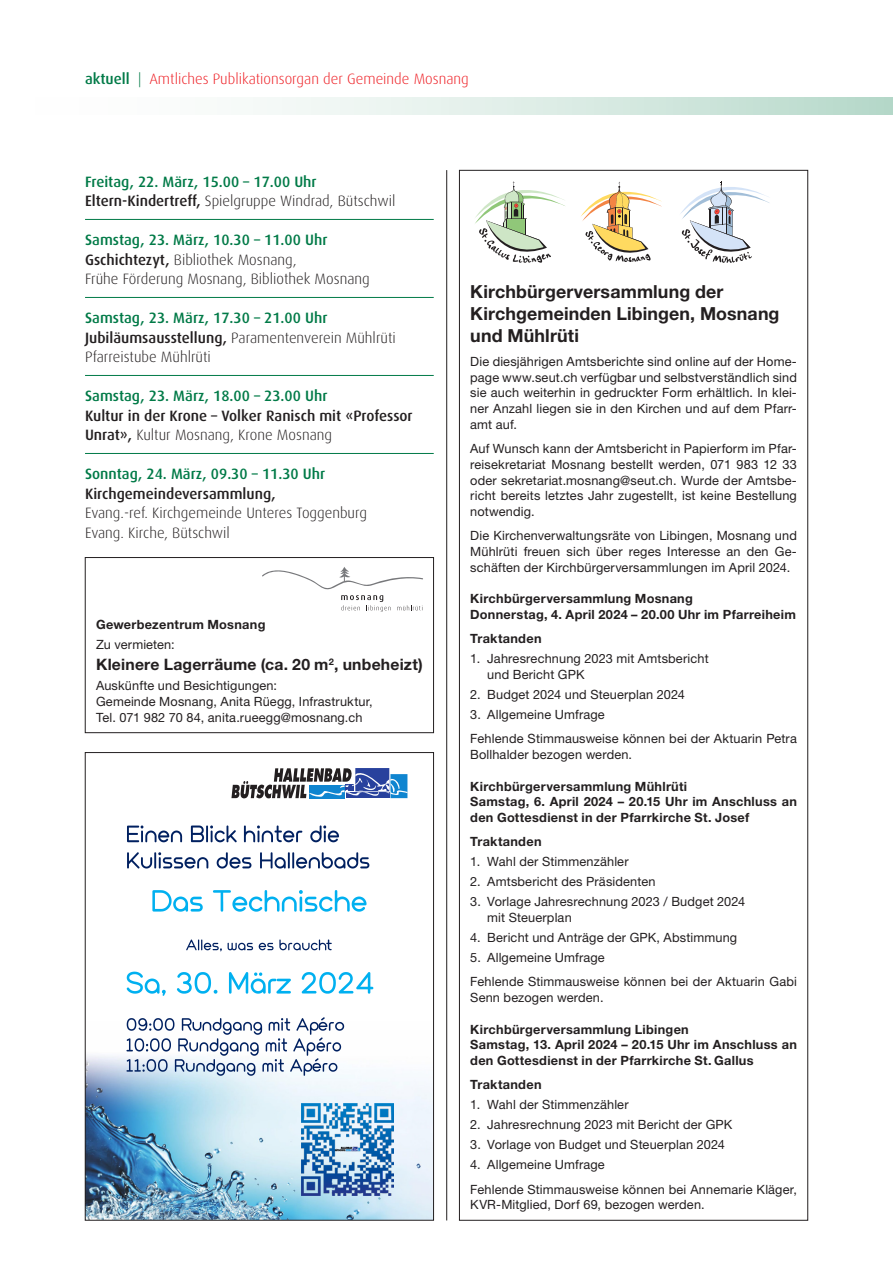
<style>
.page{position:relative;width:893px;height:1263px;background:#fff}
.page>*{position:absolute;margin:0;border:0;box-sizing:border-box;transform-origin:0 0}
.t1{font:700 18px/21.8px "Helvetica Neue LT Std";letter-spacing:.005em;color:#231f20}
.t2{font:700 15.75px "Helvetica Neue LT Std";letter-spacing:.015em;color:#231f20}
.t3{font:300 15px/19.5px "Dax";color:#231f20}
.t4{font:500 15px/19.5px "Dax";color:#017a47}
.t5{font:500 15px/19.5px "Dax";color:#231f20}
.t6{font:300 15px "Dax";color:#ee1d23}
.t7{font:12.75px/15.8px "Helvetica Neue LT Std";letter-spacing:.01em;color:#231f20}
.t8{font:700 12.75px/15.8px "Helvetica Neue LT Std";letter-spacing:.02em;color:#231f20}
.s1{font-weight:500;color:#017a47}
.s2{color:#017a47}
.s3{color:#231f20}
.s4{font-weight:300;color:#231f20}
.s5{font-weight:500}
.s6{font-weight:300}
</style>
<div class="page">
<div style="left:0;top:98px;width:893px;height:17px;background:linear-gradient(to right,#fff,#bcdbce)"></div>
<hr style="left:446px;top:170px;width:1px;height:1050px;background:#231f20">
<hr style="left:85px;top:219px;width:349px;height:1px;background:#017a47">
<hr style="left:85px;top:297px;width:349px;height:1px;background:#017a47">
<hr style="left:85px;top:375px;width:349px;height:1px;background:#017a47">
<hr style="left:85px;top:453px;width:349px;height:1px;background:#017a47">
<svg style="left:680px;top:181px;width:90px;height:82px"></svg>
<svg style="left:580px;top:181px;width:82px;height:81px"></svg>
<svg style="left:475px;top:181px;width:90px;height:82px"></svg>
<img style="left:87px;top:1022px;width:345px;height:196px">
<svg style="left:231px;top:768px;width:176px;height:30px"></svg>
<img style="left:301px;top:1104px;width:92px;height:92px">
<img style="left:127px;top:825px;width:117px;height:18px">
<img style="left:244px;top:825px;width:95px;height:18px">
<img style="left:127px;top:852px;width:243px;height:17px">
<img style="left:152px;top:890px;width:215px;height:22px">
<img style="left:186px;top:939px;width:36px;height:13px">
<img style="left:227px;top:939px;width:100px;height:12px">
<img style="left:327px;top:939px;width:5px;height:12px">
<img style="left:127px;top:971px;width:150px;height:25px">
<img style="left:277px;top:972px;width:97px;height:22px">
<img style="left:127px;top:1018px;width:141px;height:17px">
<img style="left:192px;top:1018px;width:20px;height:17px">
<img style="left:268px;top:1018px;width:51px;height:17px">
<img style="left:319px;top:1017px;width:34px;height:18px">
<img style="left:127px;top:1035px;width:224px;height:20px">
<img style="left:127px;top:1055px;width:185px;height:21px">
<img style="left:312px;top:1055px;width:35px;height:21px">
<div style="left:85px;top:557px;width:349px;height:176px;border:1px solid #231f20"></div>
<svg style="left:262px;top:567px;width:161px;height:45px"></svg>
<p class="t6" style="left:85px;top:71px;width:385px"><span class="s1">aktuell</span> <span class="s2">|</span> Amtliches Publikationsorgan der Gemeinde Mosnang</p>
<p class="t4" style="left:85px;top:172px;width:312px">Freitag, 22. März, 15.00 – 17.00 Uhr<br><span class="s3">Eltern-Kindertreff,</span> <span class="s4">Spielgruppe Windrad, Bütschwil</span></p>
<p class="t3" style="left:85px;top:231px;width:286px"><span class="s1">Samstag, 23. März, 10.30 – 11.00 Uhr<br></span><span class="s5">Gschichtezyt,</span> Bibliothek Mosnang,<br>Frühe Förderung Mosnang, Bibliothek Mosnang</p>
<p class="t3" style="left:85px;top:309px;width:312px"><span class="s1">Samstag, 23. März, 17.30 – 21.00 Uhr<br></span><span class="s5">Jubiläumsausstellung,</span> Paramentenverein Mühlrüti<br>Pfarreistube Mühlrüti</p>
<p class="t4" style="left:85px;top:386px;width:244px">Samstag, 23. März, 18.00 – 23.00 Uhr</p>
<p class="t5" style="left:85px;top:406px;width:329px">Kultur in der Krone – Volker Ranisch mit «Professor<br>Unrat», <span class="s6">Kultur Mosnang, Krone Mosnang</span></p>
<p class="t4" style="left:85px;top:464px;width:242px">Sonntag, 24. März, 09.30 – 11.30 Uhr</p>
<p class="t5" style="left:85px;top:484px;width:192px">Kirchgemeindeversammlung,</p>
<p class="t3" style="left:85px;top:504px;width:283px">Evang.-ref. Kirchgemeinde Unteres Toggenburg<br>Evang. Kirche, Bütschwil</p>
<p class="t8" style="left:96px;top:616px;width:171px">Gewerbezentrum Mosnang</p>
<p class="t7" style="left:96px;top:636px;width:80px">Zu vermieten:</p>
<p class="t2" style="left:96px;top:655px;width:328px">Kleinere Lagerräume (ca. 20 m<sup>2</sup>, unbeheizt)</p>
<p class="t7" style="left:96px;top:678px;width:278px">Auskünfte und Besichtigungen:<br>Gemeinde Mosnang, Anita Rüegg, Infrastruktur,<br>Tel. 071 982 70 84, anita.rueegg@mosnang.ch</p>
<h1 class="t1" style="left:470px;top:280px;width:311px">Kirchbürgerversammlung der<br>Kirchgemeinden Libingen, Mosnang und Mühlrüti</h1>
<p class="t7" style="left:470px;top:353px;width:328px;text-align:justify">Die diesjährigen Amtsberichte sind online auf der Home&shy;page www.seut.ch verfügbar und selbstverständlich sind sie auch weiterhin in gedruckter Form erhältlich. In klei&shy;ner Anzahl liegen sie in den Kirchen und auf dem Pfarr&shy;amt auf.</p>
<p class="t7" style="left:470px;top:440px;width:328px;text-align:justify">Auf Wunsch kann der Amtsbericht in Papierform im Pfar&shy;reisekretariat Mosnang bestellt werden, 071 983 12 33 oder sekretariat.mosnang@seut.ch. Wurde der Amtsbe&shy;richt bereits letztes Jahr zugestellt, ist keine Bestellung notwendig.</p>
<p class="t7" style="left:470px;top:528px;width:328px;text-align:justify">Die Kirchenverwaltungsräte von Libingen, Mosnang und Mühlrüti freuen sich über reges Interesse an den Ge&shy;schäften der Kirchbürgerversammlungen im April 2024.</p>
<p class="t8" style="left:470px;top:591px;width:327px">Kirchbürgerversammlung Mosnang<br>Donnerstag, 4. April 2024 – 20.00 Uhr im Pfarreiheim</p>
<p class="t8" style="left:470px;top:631px;width:73px">Traktanden</p>
<p class="t7" style="left:487px;top:651px;width:223px;text-indent:-17px">1. Jahresrechnung 2023 mit Amtsbericht und Bericht GPK</p>
<p class="t7" style="left:470px;top:686px;width:216px">2. Budget 2024 und Steuerplan 2024</p>
<p class="t7" style="left:470px;top:702px;width:328px;line-height:24.3px">3. Allgemeine Umfrage<br>Fehlende Stimmausweise können bei der Aktuarin Petra</p>
<p class="t7" style="left:470px;top:746px;width:163px">Bollhalder bezogen werden.</p>
<p class="t8" style="left:470px;top:778px;width:328px">Kirchbürgerversammlung Mühlrüti<br>Samstag, 6. April 2024 – 20.15 Uhr im Anschluss an den Gottesdienst in der Pfarrkirche St. Josef</p>
<p class="t8" style="left:470px;top:834px;width:73px">Traktanden</p>
<p class="t7" style="left:470px;top:854px;width:160px">1. Wahl der Stimmenzähler</p>
<p class="t7" style="left:470px;top:874px;width:187px">2. Amtsbericht des Präsidenten</p>
<p class="t7" style="left:487px;top:894px;width:260px;text-indent:-17px">3. Vorlage Jahresrechnung 2023 / Budget 2024 mit Steuerplan</p>
<p class="t7" style="left:470px;top:929px;width:268px">4. Bericht und Anträge der GPK, Abstimmung</p>
<p class="t7" style="left:470px;top:945px;width:328px;line-height:24.3px">5. Allgemeine Umfrage<br>Fehlende Stimmausweise können bei der Aktuarin Gabi</p>
<p class="t7" style="left:470px;top:989px;width:135px">Senn bezogen werden.</p>
<p class="t8" style="left:470px;top:1021px;width:328px">Kirchbürgerversammlung Libingen<br>Samstag, 13. April 2024 – 20.15 Uhr im Anschluss an den Gottesdienst in der Pfarrkirche St. Gallus</p>
<p class="t8" style="left:470px;top:1077px;width:73px">Traktanden</p>
<p class="t7" style="left:470px;top:1097px;width:160px">1. Wahl der Stimmenzähler</p>
<p class="t7" style="left:470px;top:1117px;width:263px">2. Jahresrechnung 2023 mit Bericht der GPK</p>
<p class="t7" style="left:470px;top:1137px;width:256px">3. Vorlage von Budget und Steuerplan 2024</p>
<p class="t7" style="left:470px;top:1152px;width:328px;line-height:24.3px">4. Allgemeine Umfrage<br>Fehlende Stimmausweise können bei Annemarie Kläger,</p>
<p class="t7" style="left:470px;top:1197px;width:236px">KVR-Mitglied, Dorf 69, bezogen werden.</p>
</div>
